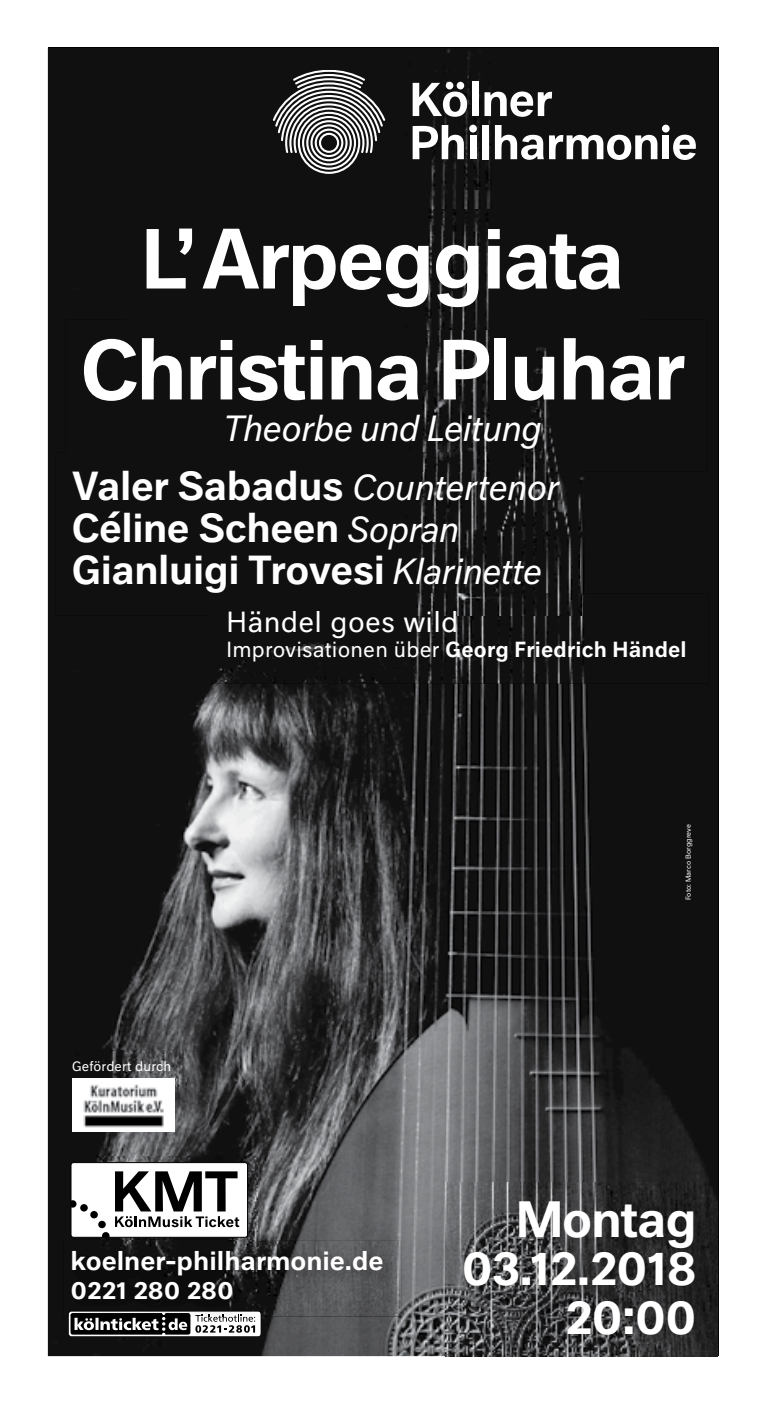
<style>
.page{position:relative;width:766px;height:1404px;background:#fff}
.page>*{position:absolute;margin:0;border:0;box-sizing:border-box;transform-origin:0 0}
.t1{font:500 78.75px/110.9px "Neutral BP";letter-spacing:-.03em;color:#fff;text-align:center}
.t2{font:500 47.25px/48.4px "Neutral BP";letter-spacing:-.02em;color:#fff;text-align:right}
.t3{font:500 37.57px/41.6px "Neutral BP";letter-spacing:-.01em;color:#fff}
.t4{font:italic 33.75px "Neutral BP";letter-spacing:-.01em;color:#fff}
.t5{font:27px "Neutral BP";letter-spacing:.01em;color:#fff}
.t6{font:500 24.53px/28.3px "Neutral BP";color:#fff}
.t7{font:500 20.25px "Neutral BP";letter-spacing:.01em;color:#fff}
.t8{font:12.6px "Neutral BP";letter-spacing:.01em;color:#fff}
.t9{font:6.75px "Neutral BP";letter-spacing:.005em;color:#fff}
.s1{font-weight:400;font-style:italic;font-size:33.75px}
.s2{font-weight:400}
</style>
<div class="page">
<img style="left:48px;top:48px;width:670px;height:1307px">
<img style="left:63px;top:1240px;width:338px;height:76px">
<svg style="left:68px;top:1310px;width:193px;height:26px"></svg>
<img style="left:66px;top:1156px;width:191px;height:90px">
<div style="left:71px;top:1162px;width:176px;height:75px;background:#fff;border-radius:3px"></div>
<div style="left:70px;top:1161px;width:178px;height:76px;border:1px solid #000;border-radius:3px"></div>
<svg style="left:71px;top:1200px;width:5px;height:7px"></svg>
<svg style="left:80px;top:1203px;width:8px;height:8px"></svg>
<svg style="left:90px;top:1210px;width:8px;height:8px"></svg>
<div style="left:98px;top:1220px;width:8px;height:7px;background:#000;border-radius:50%"></div>
<svg style="left:102px;top:1232px;width:7px;height:5px"></svg>
<svg style="left:115px;top:1171px;width:124px;height:55px"></svg>
<div style="left:261px;top:57px;width:450px;height:132px;background:#101011"></div>
<svg style="left:273px;top:70px;width:114px;height:104px"></svg>
<svg style="left:412px;top:83px;width:55px;height:34px"></svg>
<div style="left:472px;top:82px;width:6px;height:34px;background:#fff"></div>
<svg style="left:484px;top:91px;width:68px;height:26px"></svg>
<svg style="left:412px;top:125px;width:52px;height:34px"></svg>
<div style="left:469px;top:125px;width:8px;height:7px;background:#fff;border-radius:50%"></div>
<div style="left:469px;top:135px;width:7px;height:24px;background:#fff"></div>
<div style="left:482px;top:125px;width:6px;height:34px;background:#fff"></div>
<svg style="left:495px;top:125px;width:48px;height:35px"></svg>
<svg style="left:549px;top:135px;width:108px;height:25px"></svg>
<div style="left:661px;top:125px;width:8px;height:7px;background:#fff;border-radius:50%"></div>
<div style="left:662px;top:135px;width:6px;height:24px;background:#fff"></div>
<svg style="left:673px;top:135px;width:22px;height:25px"></svg>
<img style="left:445px;top:1182px;width:271px;height:173px">
<div style="left:128px;top:210px;width:514px;height:109px;background:#101011"></div>
<div style="left:65px;top:319px;width:642px;height:152px;background:#101011"></div>
<img style="left:55px;top:452px;width:526px;height:163px">
<img style="left:65px;top:452px;width:516px;height:19px">
<div style="left:73px;top:554px;width:309px;height:38px;background:#101011"></div>
<img style="left:210px;top:593px;width:498px;height:90px">
<img style="left:210px;top:593px;width:371px;height:22px">
<img style="left:62px;top:1050px;width:124px;height:36px">
<img style="left:72px;top:1078px;width:103px;height:53px">
<h1 class="t1" style="left:81px;top:197px;width:605px">L’ Arpeggiata<br>Christina Pluhar</h1>
<p class="t4" style="left:224px;top:402px;width:319px">Theorbe und Leitung</p>
<p class="t3" style="left:72px;top:462px;width:488px">Valer Sabadus <span class="s1">Countertenor<br></span>Céline Scheen <span class="s1">Sopran<br></span>Gianluigi Trovesi <span class="s1">Klarinette</span></p>
<p class="t5" style="left:226px;top:601px;width:233px">Händel goes wild</p>
<p class="t7" style="left:226px;top:633px;width:461px"><span class="s2">Improvisationen über</span> Georg Friedrich Händel</p>
<p class="t8" style="left:72px;top:1056px;width:101px">Gefördert durch</p>
<p class="t6" style="left:70px;top:1244px;width:314px">koelner-philharmonie.de<br>0221 280 280</p>
<p class="t9" style="left:682px;top:900px;width:77px;rotate:-90deg">Foto: Marco Borggreve</p>
<p class="t2" style="left:461px;top:1190px;width:237px">Montag<br>03.12.2018<br>20:00</p>
</div>
